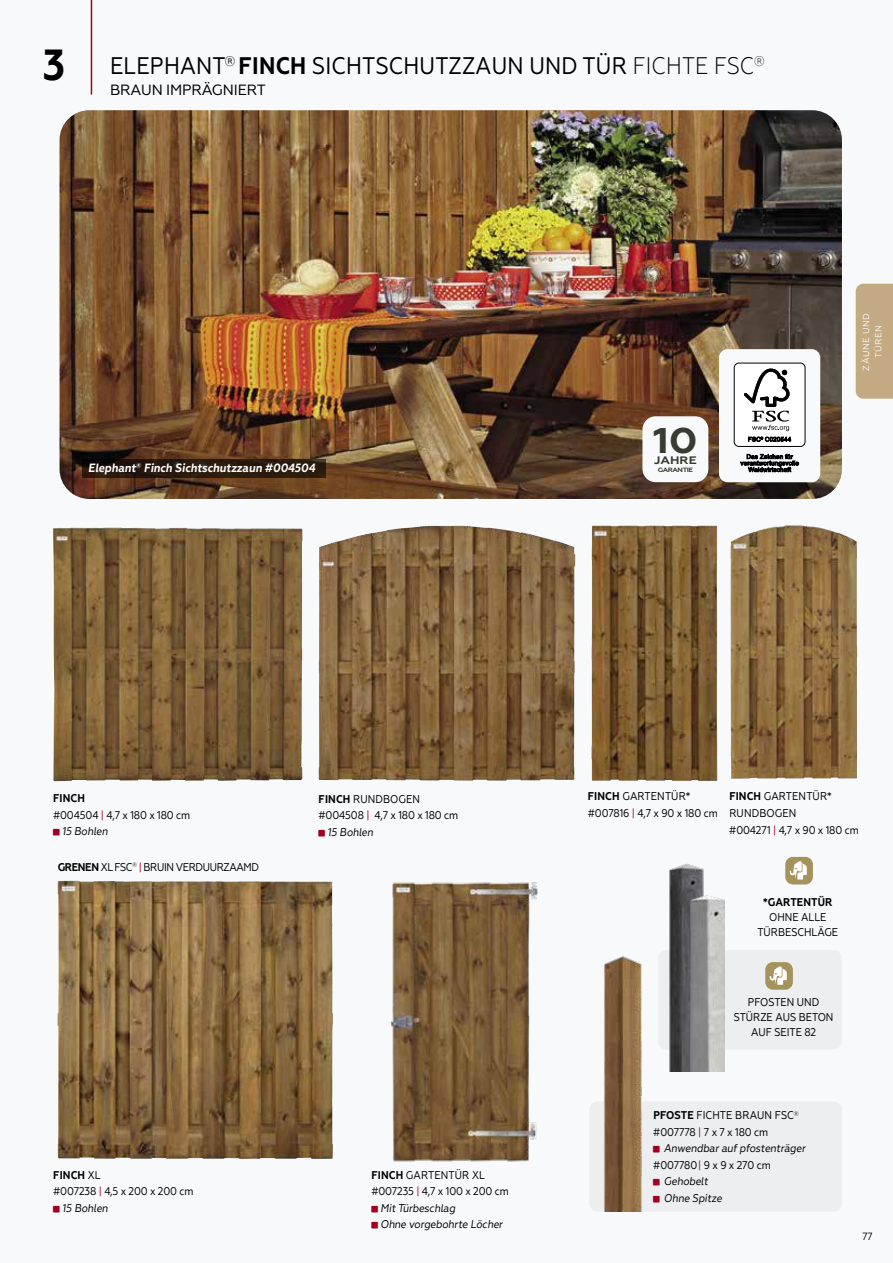
<style>
.page{position:relative;width:893px;height:1263px;background:#f8f9fa}
.page>*{position:absolute;margin:0;border:0;box-sizing:border-box;transform-origin:0 0}
.t1{font:700 35.7px "Geometria";color:#383b31;scale:1.15 1}
.t2{font:condensed 24px "Geometria";letter-spacing:.01em;color:#000}
.t3{font:condensed 14.85px "Geometria";letter-spacing:-.01em;color:#000;scale:1.11 1}
.t4{font:700 condensed 12px "Geometria";color:#fff}
.t5{font:condensed 11.25px/15px "Geometria";letter-spacing:-.01em;color:#000;text-align:center}
.t6{font:condensed 11.25px/16.5px "Geometria";letter-spacing:.01em;color:#000}
.t7{font:condensed 11.25px "Geometria";letter-spacing:-.03em;color:#000}
.t8{font:700 condensed 11.25px "Geometria";letter-spacing:.01em;color:#000}
.t9{font:700 10.8px "Geometria";color:#383b31;scale:1.15 1}
.t10{font:condensed 10.5px "Geometria";color:#000}
.t11{font:8.85px/12.1px "Geometria";letter-spacing:.06em;color:#fff;text-align:center}
.t12{font:700 6.15px "Geometria";letter-spacing:-.06em;color:#383b31;scale:1.15 1}
.s1{font-weight:700;font-size:43.5px}
.s2{font-weight:700}
.s3{font-weight:300}
.s4{color:#a00022}
.s5{font-weight:400}
</style>
<div class="page">
<div style="left:589px;top:1101px;width:253px;height:111px;background:#edeeef;border-radius:9px"></div>
<div style="left:658px;top:950px;width:184px;height:100px;background:#edeeef;border-radius:9px"></div>
<img style="left:60px;top:110px;width:782px;height:389px">
<img style="left:53px;top:527px;width:249px;height:254px">
<img style="left:604px;top:956px;width:38px;height:256px">
<img style="left:591px;top:526px;width:126px;height:255px">
<img style="left:730px;top:525px;width:127px;height:254px">
<img style="left:390px;top:882px;width:148px;height:280px">
<img style="left:57px;top:881px;width:276px;height:278px">
<svg style="left:765px;top:962px;width:28px;height:28px"></svg>
<img style="left:669px;top:863px;width:56px;height:209px">
<img style="left:690px;top:895px;width:34px;height:177px">
<img style="left:319px;top:526px;width:256px;height:255px">
<svg style="left:785px;top:857px;width:28px;height:27px"></svg>
<svg style="left:642px;top:416px;width:66px;height:66px"></svg>
<div style="left:719px;top:349px;width:101px;height:133px;background:#f8f9fa;border-radius:9px"></div>
<div style="left:733px;top:362px;width:73px;height:85px;background:#fff;border-radius:4px"></div>
<div style="left:734px;top:363px;width:71px;height:84px;border:1px solid #000;border-radius:5px"></div>
<svg style="left:744px;top:369px;width:45px;height:62px"></svg>
<svg style="left:748px;top:437px;width:43px;height:5px"></svg>
<svg style="left:740px;top:454px;width:59px;height:19px"></svg>
<hr style="left:91px;top:0;width:1px;height:95px;background:#a00022">
<svg style="left:83px;top:460px;width:243px;height:18px;background:#27180d"></svg>
<div style="left:856px;top:284px;width:37px;height:115px;background:#c4aa83"></div>
<h2 class="t2" style="left:43px;top:52px;width:723px"><span class="s1">3</span> ELEPHANT<sup>®</sup> <span class="s2">FINCH</span> SICHTSCHUTZZAUN UND TÜR <span class="s3">FICHTE FSC</span><sup>®</sup></h2>
<h3 class="t3" style="left:110px;top:81px;width:142px">BRAUN IMPRÄGNIERT</h3>
<p class="t4" style="left:88px;top:461px;width:230px">Elephant<sup>®</sup> Finch Sichtschutzzaun #004504</p>
<h1 class="t1" style="left:653px;top:419px;width:41px">10</h1>
<p class="t9" style="left:654px;top:454px;width:38px">JAHRE</p>
<p class="t12" style="left:658px;top:466px;width:32px">GARANTIE</p>
<p class="t11" style="left:860px;top:371px;width:59px;rotate:-90deg">ZÄUNE UND<br>TÜREN</p>
<p class="t8" style="left:53px;top:792px;width:33px">FINCH</p>
<p class="t5" style="left:53px;top:807px;width:139px">#004504 <span class="s4">|</span> 4,7 x 180 x 180 cm</p>
<p class="t5" style="left:62px;top:824px;width:49px">15 Bohlen</p>
<p class="t7" style="left:58px;top:860px;width:203px"><span class="s2">GRENEN</span> XL FSC<sup>®</sup> <span class="s4">|</span> BRUIN VERDUURZAAMD</p>
<p class="t6" style="left:319px;top:791px;width:103px"><span class="s2">FINCH</span> RUNDBOGEN</p>
<p class="t5" style="left:319px;top:808px;width:141px">#004508 <span class="s4">|</span> 4,7 x 180 x 180 cm</p>
<p class="t5" style="left:328px;top:824px;width:49px">15 Bohlen</p>
<p class="t8" style="left:53px;top:1168px;width:49px">FINCH <span class="s5">XL</span></p>
<p class="t5" style="left:53px;top:1184px;width:142px">#007238 <span class="s4">|</span> 4,5 x 200 x 200 cm</p>
<p class="t5" style="left:62px;top:1200px;width:49px">15 Bohlen</p>
<p class="t6" style="left:371px;top:1167px;width:115px"><span class="s2">FINCH</span> GARTENTÜR XL</p>
<p class="t5" style="left:371px;top:1184px;width:139px">#007235 <span class="s4">|</span> 4,7 x 100 x 200 cm</p>
<p class="t5" style="left:380px;top:1200px;width:78px">Mit Türbeschlag</p>
<p class="t5" style="left:380px;top:1217px;width:126px">Ohne vorgebohrte Löcher</p>
<p class="t5" style="left:588px;top:788px;width:131px;line-height:16.5px;text-align:left"><span class="s2">FINCH</span> GARTENTÜR* #007816 <span class="s4">|</span> 4,7 x 90 x 180 cm</p>
<p class="t6" style="left:729px;top:788px;width:131px"><span class="s2">FINCH</span> GARTENTÜR*<br>RUNDBOGEN<br>#004271 <span class="s4">|</span> 4,7 x 90 x 180 cm</p>
<p class="t8" style="left:763px;top:895px;width:71px">*GARTENTÜR</p>
<p class="t5" style="left:757px;top:909px;width:82px">OHNE ALLE<br>TÜRBESCHLÄGE</p>
<p class="t5" style="left:734px;top:995px;width:101px">PFOSTEN UND<br>STÜRZE AUS BETON<br>AUF SEITE 82</p>
<p class="t6" style="left:653px;top:1107px;width:147px"><span class="s2">PFOSTE</span> FICHTE BRAUN FSC<sup>® </sup>#007778 <span class="s4">|</span> 7 x 7 x 180 cm</p>
<p class="t5" style="left:664px;top:1141px;width:145px">Anwendbar auf pfostenträger</p>
<p class="t5" style="left:653px;top:1157px;width:119px">#007780<span class="s4">|</span> 9 x 9 x 270 cm</p>
<p class="t5" style="left:664px;top:1174px;width:47px">Gehobelt</p>
<p class="t5" style="left:664px;top:1190px;width:61px">Ohne Spitze</p>
<p class="t10" style="left:862px;top:1230px;width:12px">77</p>
</div>
